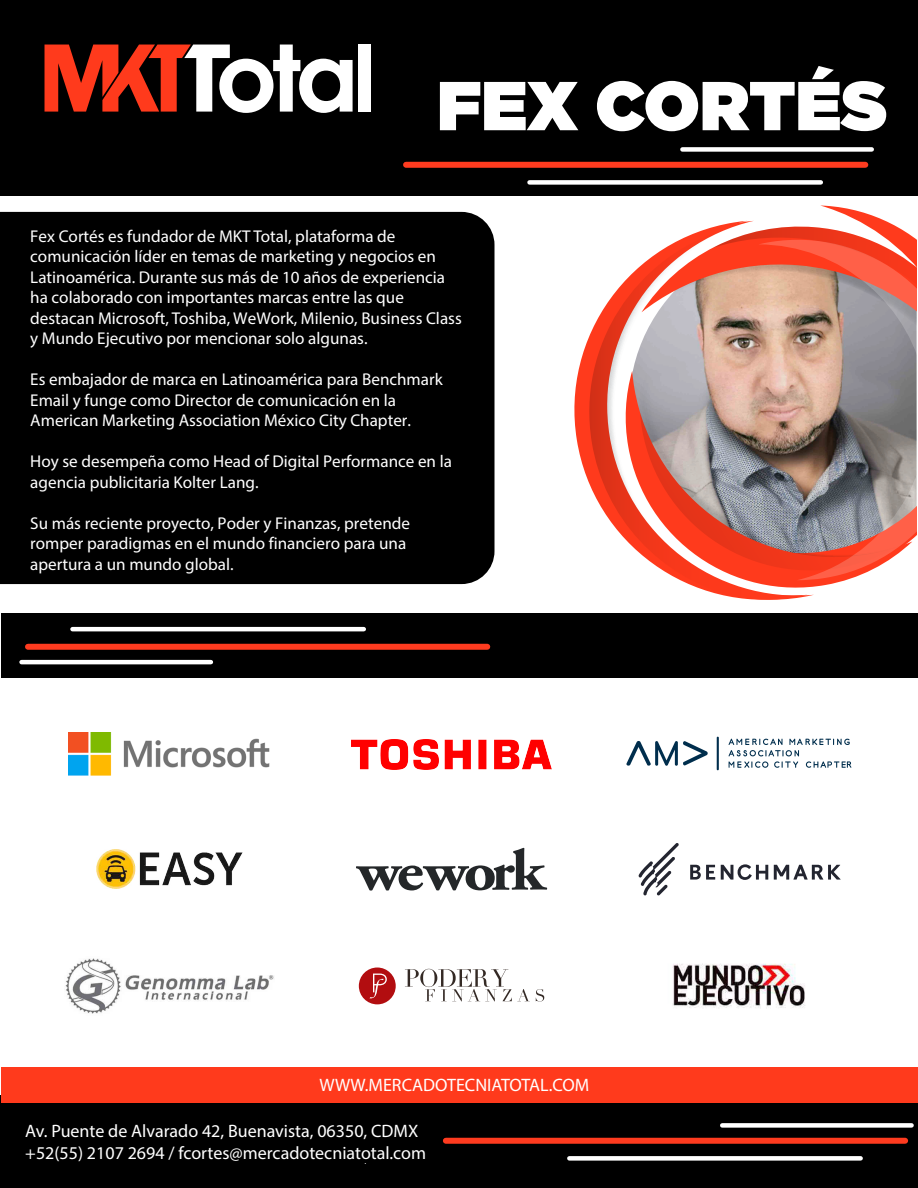
<style>
.page{position:relative;width:918px;height:1188px;background:#fff}
.page>*{position:absolute;margin:0;border:0;box-sizing:border-box;transform-origin:0 0}
.t1{font:900 69px "Gotham";color:#fff}
.t2{font:18px/21.6px "Myriad Pro";color:#fff}
.t3{font:17.1px/20.5px "Myriad Pro";color:#fff}
.t4{font:300 11.55px "Gotham";color:#fff}
</style>
<div class="page">
<div style="left:0;top:0;width:918px;height:196px;background:#000"></div>
<div style="left:0;top:1096px;width:918px;height:92px;background:#000"></div>
<div style="left:358px;top:45px;width:13px;height:67px;background:#fff"></div>
<svg style="left:45px;top:45px;width:308px;height:68px"></svg>
<div style="left:1px;top:614px;width:916px;height:64px;background:#000"></div>
<div style="left:0;top:212px;width:495px;height:372px;background:#000"></div>
<svg style="left:746px;top:206px;width:171px;height:34px"></svg>
<svg style="left:567px;top:221px;width:247px;height:393px"></svg>
<svg style="left:589px;top:229px;width:211px;height:371px"></svg>
<img style="left:758px;top:240px;width:159px;height:340px">
<div style="left:1px;top:1067px;width:916px;height:35px;background:#ff3a1c"></div>
<div style="left:722px;top:1123px;width:190px;height:5px;background:#fff"></div>
<div style="left:569px;top:1156px;width:292px;height:5px;background:#fff"></div>
<div style="left:446px;top:1138px;width:459px;height:6px;background:#fe3b1f"></div>
<div style="left:682px;top:147px;width:190px;height:5px;background:#fff"></div>
<div style="left:530px;top:180px;width:291px;height:5px;background:#fff"></div>
<div style="left:406px;top:162px;width:459px;height:6px;background:#fe3b1f"></div>
<img style="left:69px;top:733px;width:201px;height:43px">
<img style="left:65px;top:958px;width:209px;height:56px">
<svg style="left:721px;top:864px;width:47px;height:16px"></svg>
<svg style="left:774px;top:865px;width:67px;height:15px"></svg>
<svg style="left:690px;top:865px;width:25px;height:15px"></svg>
<svg style="left:638px;top:843px;width:41px;height:52px"></svg>
<img style="left:672px;top:963px;width:133px;height:45px">
<img style="left:96px;top:850px;width:146px;height:39px">
<img style="left:352px;top:739px;width:200px;height:31px">
<hr style="left:717px;top:737px;width:2px;height:33px;background:#002e4d">
<svg style="left:626px;top:741px;width:82px;height:25px"></svg>
<svg style="left:729px;top:739px;width:122px;height:29px"></svg>
<svg style="left:356px;top:848px;width:191px;height:43px"></svg>
<div style="left:359px;top:968px;width:37px;height:36px;background:#b20d10;border-radius:50%"></div>
<svg style="left:370px;top:974px;width:17px;height:24px"></svg>
<svg style="left:405px;top:969px;width:124px;height:32px"></svg>
<svg style="left:536px;top:989px;width:8px;height:13px"></svg>
<hr style="left:22px;top:660px;width:189px;height:4px;background:#fff">
<hr style="left:72px;top:627px;width:292px;height:4px;background:#fff">
<div style="left:28px;top:644px;width:459px;height:6px;background:#fe3b1f"></div>
<h1 class="t1" style="left:437px;top:66px;width:452px">FEX CORTÉS</h1>
<p class="t3" style="left:30px;top:225px;width:433px">Fex Cortés es fundador de MKT Total, plataforma de comunicación líder en temas de marketing y negocios en Latinoamérica. Durante sus más de 10 años de experiencia ha colaborado con importantes marcas entre las que destacan Microsoft, Toshiba, WeWork, Milenio, Business Class y Mundo Ejecutivo por mencionar solo algunas.</p>
<p class="t3" style="left:30px;top:369px;width:414px">Es embajador de marca en Latinoamérica para Benchmark<br>Email y funge como Director de comunicación en la<br>American Marketing Association México City Chapter.</p>
<p class="t3" style="left:30px;top:451px;width:423px">Hoy se desempeña como Head of Digital Performance en la agencia publicitaria Kolter Lang.</p>
<p class="t3" style="left:30px;top:513px;width:381px">Su más reciente proyecto, Poder y Finanzas, pretende romper paradigmas en el mundo financiero para una apertura a un mundo global.</p>
<p class="t2" style="left:320px;top:1074px;width:271px">WWW.MERCADOTECNIATOTAL.COM</p>
<p class="t2" style="left:25px;top:1120px;width:402px">Av. Puente de Alvarado 42, Buenavista, 06350, CDMX +52(55) 2107 2694 / fcortes@mercadotecniatotal.com</p>
<p class="t4" style="left:364px;top:1154px;width:4px">.</p>
</div>
